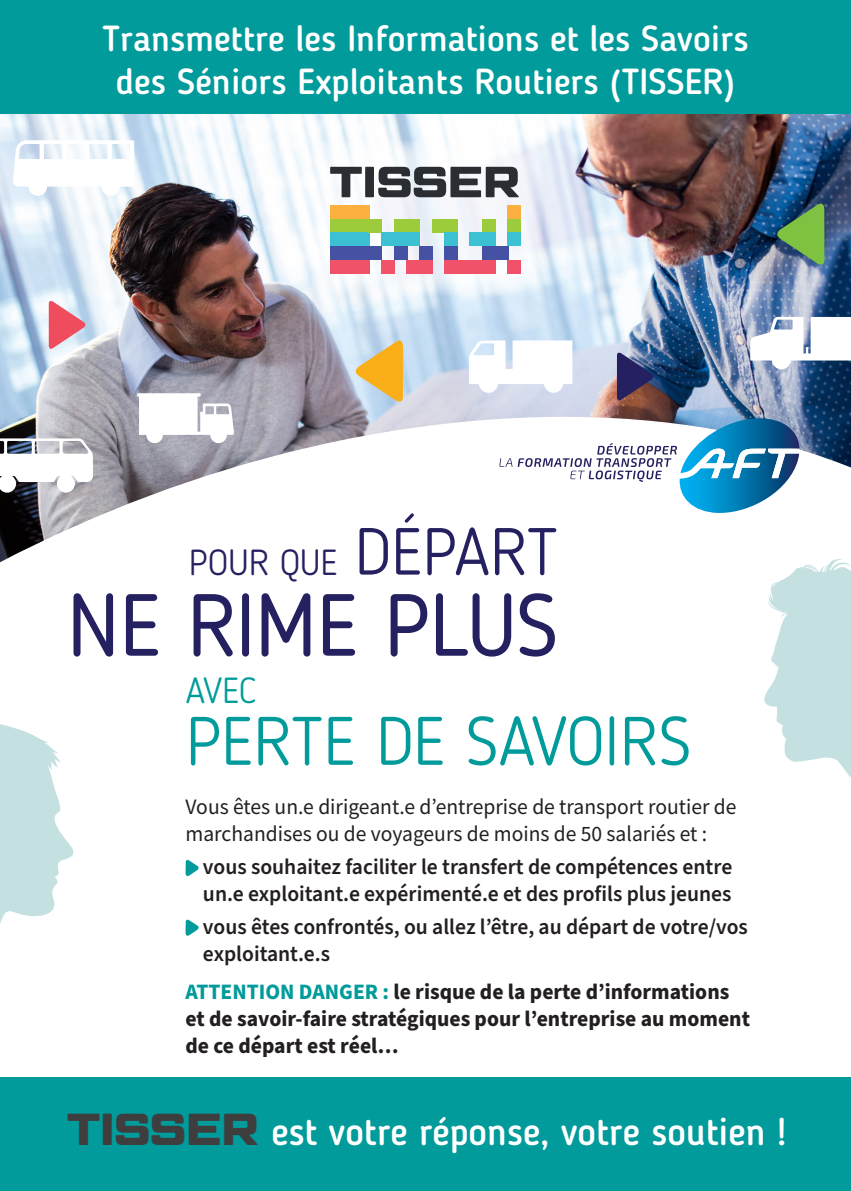
<style>
.page{position:relative;width:851px;height:1191px;background:#fff}
.page>*{position:absolute;margin:0;border:0;box-sizing:border-box;transform-origin:0 0}
.t1{font:87.4px "Blogger Sans";letter-spacing:-.01em;color:#252161}
.t2{font:300 68px "Blogger Sans";letter-spacing:-.005em;color:#009b9a}
._2_Texte_couv{font:500 38.4px "Blogger Sans";color:#fff}
.t3{font:500 36px/43.2px "Blogger Sans";color:#fff;text-align:center}
.t4{font:300 36px "Blogger Sans";color:#252161}
.t5{font:300 36px "Blogger Sans";color:#009b9a}
._2_Texte_couv-2{font:600 22px/27px "Source Sans Pro";color:#231f20}
._2_Texte_couv-3{font:700 22px/27px "Source Sans Pro";color:#231f20}
._2_Texte_couv-4{font:22px/27px "Source Sans Pro";color:#231f20}
.s1{font-size:66px}
.s2{color:#009b9a}
.s3{font-family:"Geom Graphic";font-weight:700;font-size:44.6px;color:#3e3e3f}
</style>
<div class="page">
<img style="left:0;top:113px;width:850px;height:225px">
<svg style="left:0;top:338px;width:850px;height:225px"></svg>
<div style="left:0;top:0;width:850px;height:113px;background:#009b9a"></div>
<svg style="left:0;top:438px;width:93px;height:54px"></svg>
<svg style="left:750px;top:317px;width:100px;height:52px"></svg>
<svg style="left:469px;top:340px;width:103px;height:53px"></svg>
<svg style="left:49px;top:299px;width:39px;height:52px;background:#e19aaa"></svg>
<svg style="left:617px;top:350px;width:39px;height:52px;background:#4c456c"></svg>
<svg style="left:352px;top:337px;width:51px;height:68px;background:#dec485"></svg>
<svg style="left:773px;top:200px;width:51px;height:68px;background:#588b64"></svg>
<svg style="left:12px;top:140px;width:122px;height:56px"></svg>
<svg style="left:137px;top:393px;width:97px;height:50px"></svg>
<svg style="left:763px;top:559px;width:87px;height:218px"></svg>
<svg style="left:0;top:724px;width:74px;height:199px"></svg>
<svg style="left:499px;top:418px;width:300px;height:95px"></svg>
<svg style="left:185px;top:860px;width:14px;height:16px"></svg>
<svg style="left:185px;top:919px;width:14px;height:17px"></svg>
<div style="left:0;top:1077px;width:850px;height:114px;background:#009b9a"></div>
<svg style="left:311px;top:140px;width:232px;height:156px;fill:#f5f7fc"></svg>
<div style="left:330px;top:205px;width:14px;height:14px;background:#fbb03f"></div>
<div style="left:330px;top:219px;width:14px;height:13px;background:#9ccb3b"></div>
<div style="left:330px;top:232px;width:14px;height:14px;background:#3bc1d1"></div>
<div style="left:330px;top:246px;width:14px;height:14px;background:#4552a3"></div>
<div style="left:330px;top:260px;width:14px;height:13px;background:#f0526a"></div>
<div style="left:343px;top:205px;width:14px;height:14px;background:#fbb03f"></div>
<div style="left:343px;top:219px;width:14px;height:13px;background:#9ccb3b"></div>
<div style="left:343px;top:232px;width:14px;height:14px;background:#3bc1d1"></div>
<div style="left:343px;top:246px;width:14px;height:14px;background:#4552a3"></div>
<div style="left:343px;top:260px;width:14px;height:13px;background:#f0526a"></div>
<div style="left:356px;top:205px;width:13px;height:14px;background:#fbb03f"></div>
<div style="left:356px;top:219px;width:13px;height:13px;background:#9ccb3b"></div>
<div style="left:356px;top:232px;width:13px;height:14px;background:#3bc1d1"></div>
<div style="left:356px;top:246px;width:13px;height:14px;background:#4552a3"></div>
<div style="left:356px;top:260px;width:13px;height:13px;background:#f0526a"></div>
<div style="left:368px;top:219px;width:14px;height:13px;background:#9ccb3b"></div>
<div style="left:368px;top:246px;width:14px;height:14px;background:#4552a3"></div>
<div style="left:381px;top:232px;width:14px;height:14px;background:#3bc1d1"></div>
<div style="left:381px;top:260px;width:14px;height:13px;background:#f0526a"></div>
<div style="left:394px;top:219px;width:13px;height:13px;background:#9ccb3b"></div>
<div style="left:394px;top:232px;width:13px;height:14px;background:#3bc1d1"></div>
<div style="left:394px;top:246px;width:13px;height:14px;background:#4552a3"></div>
<div style="left:406px;top:219px;width:14px;height:13px;background:#9ccb3b"></div>
<div style="left:406px;top:232px;width:14px;height:14px;background:#3bc1d1"></div>
<div style="left:406px;top:260px;width:14px;height:13px;background:#f0526a"></div>
<div style="left:419px;top:246px;width:13px;height:14px;background:#4552a3"></div>
<div style="left:419px;top:260px;width:13px;height:13px;background:#f0526a"></div>
<div style="left:431px;top:219px;width:14px;height:13px;background:#9ccb3b"></div>
<div style="left:444px;top:219px;width:14px;height:13px;background:#9ccb3b"></div>
<div style="left:444px;top:232px;width:14px;height:14px;background:#3bc1d1"></div>
<div style="left:444px;top:246px;width:14px;height:14px;background:#4552a3"></div>
<div style="left:444px;top:260px;width:14px;height:13px;background:#f0526a"></div>
<div style="left:457px;top:260px;width:13px;height:13px;background:#f0526a"></div>
<div style="left:469px;top:232px;width:14px;height:14px;background:#3bc1d1"></div>
<div style="left:469px;top:260px;width:14px;height:13px;background:#f0526a"></div>
<div style="left:482px;top:219px;width:14px;height:13px;background:#9ccb3b"></div>
<div style="left:482px;top:232px;width:14px;height:14px;background:#3bc1d1"></div>
<div style="left:482px;top:246px;width:14px;height:14px;background:#4552a3"></div>
<div style="left:482px;top:260px;width:14px;height:13px;background:#f0526a"></div>
<div style="left:495px;top:246px;width:13px;height:14px;background:#4552a3"></div>
<div style="left:507px;top:205px;width:14px;height:14px;background:#fbb03f"></div>
<div style="left:507px;top:219px;width:14px;height:13px;background:#9ccb3b"></div>
<div style="left:507px;top:232px;width:14px;height:14px;background:#3bc1d1"></div>
<div style="left:507px;top:260px;width:14px;height:13px;background:#f0526a"></div>
<svg style="left:330px;top:167px;width:32px;height:30px"></svg>
<div style="left:365px;top:167px;width:9px;height:30px;background:#2a2d31"></div>
<svg style="left:378px;top:167px;width:141px;height:30px"></svg>
<p class="t3" style="left:102px;top:17px;width:648px">Transmettre les Informations et les Savoirs des Séniors Exploitants Routiers (TISSER)</p>
<p class="t4" style="left:189px;top:540px;width:370px">POUR QUE <span class="s1">DÉPART</span></p>
<p class="t1" style="left:67px;top:573px;width:493px">NE RIME PLUS</p>
<p class="t5" style="left:185px;top:669px;width:72px">AVEC</p>
<p class="t2" style="left:185px;top:700px;width:507px">PERTE DE SAVOIRS</p>
<p class="_2_Texte_couv-4" style="left:185px;top:793px;width:552px">Vous êtes un.e dirigeant.e d’entreprise de transport routier de marchandises ou de voyageurs de moins de 50 salariés et :</p>
<p class="_2_Texte_couv-2" style="left:203px;top:854px;width:530px">vous souhaitez faciliter le transfert de compétences entre un.e exploitant.e expérimenté.e et des profils plus jeunes</p>
<p class="_2_Texte_couv-2" style="left:203px;top:913px;width:546px">vous êtes confrontés, ou allez l’être, au départ de votre/vos exploitant.e.s</p>
<p class="_2_Texte_couv-3" style="left:185px;top:978px;width:566px"><span class="s2">ATTENTION DANGER :</span> le risque de la perte d’informations et de savoir-faire stratégiques pour l’entreprise au moment de ce départ est réel…</p>
<p class="_2_Texte_couv" style="left:67px;top:1108px;width:720px"><span class="s3">TISSER</span> est votre réponse, votre soutien !</p>
</div>
